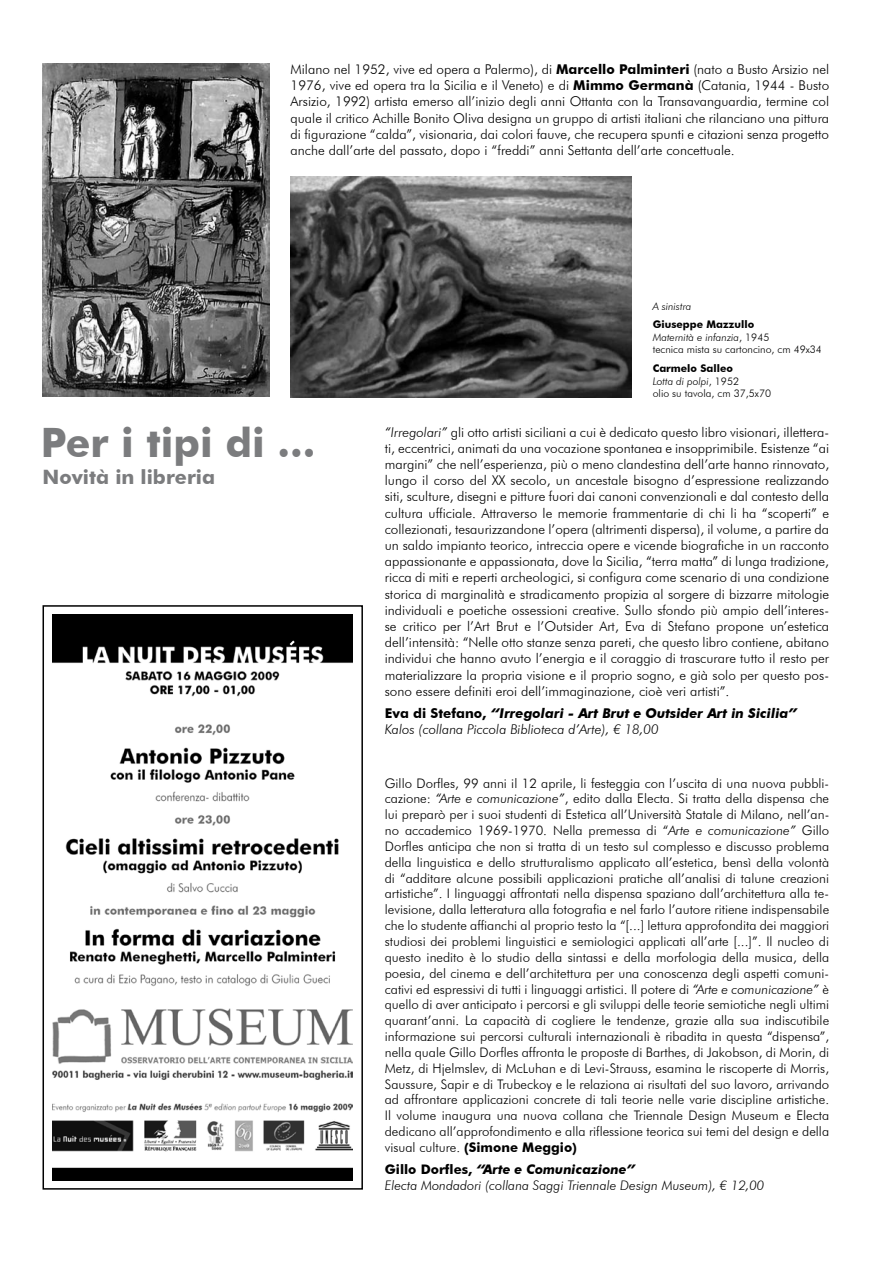
<style>
.page{position:relative;width:893px;height:1263px;background:#fff}
.page>*{position:absolute;margin:0;border:0;box-sizing:border-box;transform-origin:0 0}
.t1{font:700 40.5px "Futura BT";color:#7b7c7e}
.t2{font:700 19.8px "Futura BT";color:#7b7c7e}
.t3{font:300 13.5px/16.2px "Futura BT";color:#000;text-align:justify}
.t4{font:italic 300 13.5px/16.2px "Futura BT";color:#000}
.t5{font:300 13.2px/15.9px "Futura BT";color:#000;text-align:justify}
.t6{font:italic 300 13.2px/15.9px "Futura BT";color:#000}
.t7{font:300 10.5px/12.6px "Futura BT";color:#000}
.t8{font:italic 300 10.5px "Futura BT";color:#000}
.s1{font-weight:700}
.s2{font-style:italic}
.s3{font-weight:700;font-style:normal}
</style>
<div class="page">
<img style="left:43px;top:64px;width:226px;height:333px">
<img style="left:291px;top:176px;width:341px;height:221px">
<img style="left:52px;top:615px;width:301px;height:565px">
<div style="left:43px;top:605px;width:320px;height:584px;border:2px solid #000"></div>
<svg style="left:290px;top:640px;width:5px;height:5px"></svg>
<p class="t3" style="left:291px;top:61px;width:540px">Milano nel 1952, vive ed opera a Palermo), di <span class="s1">Marcello Palminteri</span> (nato a Busto Arsizio nel 1976, vive ed opera tra la Sicilia e il Veneto) e di <span class="s1">Mimmo Germanà</span> (Catania, 1944 - Busto Arsizio, 1992) artista emerso all’inizio degli anni Ottanta con la Transavanguardia, termine col quale il critico Achille Bonito Oliva designa un gruppo di artisti italiani che rilanciano una pittura di figurazione “calda”, visionaria, dai colori fauve, che recupera spunti e citazioni senza progetto anche dall’arte del passato, dopo i “freddi” anni Settanta dell’arte concettuale.</p>
<h1 class="t1" style="left:41px;top:418px;width:276px">Per i tipi di ...</h1>
<h2 class="t2" style="left:43px;top:465px;width:174px">Novità in libreria</h2>
<p class="t8" style="left:653px;top:299px;width:40px">A sinistra</p>
<p class="t7" style="left:653px;top:318px;width:171px"><span class="s1">Giuseppe Mazzullo<br></span><span class="s2">Maternità e infanzia</span>, 1945<br>tecnica mista su cartoncino, cm 49x34</p>
<p class="t7" style="left:653px;top:362px;width:120px"><span class="s1">Carmelo Salleo<br></span><span class="s2">Lotta di polpi</span>, 1952<br>olio su tavola, cm 37,5x70</p>
<p class="t3" style="left:385px;top:424px;width:446px"><span class="s2">“Irregolari”</span> gli otto artisti siciliani a cui è dedicato questo libro visionari, illettera&shy;ti, eccentrici, animati da una vocazione spontanea e insopprimibile. Esistenze “ai margini” che nell’esperienza, più o meno clandestina dell’arte hanno rinnovato, lungo il corso del XX secolo, un ancestale bisogno d’espressione realizzando siti, sculture, disegni e pitture fuori dai canoni convenzionali e dal contesto della cultura ufficiale. Attraverso le memorie frammentarie di chi li ha “scoperti” e collezionati, tesaurizzandone l’opera (altrimenti dispersa), il volume, a partire da un saldo impianto teorico, intreccia opere e vicende biografiche in un racconto appassionante e appassionata, dove la Sicilia, “terra matta” di lunga tradizione, ricca di miti e reperti archeologici, si configura come scenario di una condizione storica di marginalità e stradicamento propizia al sorgere di bizzarre mitologie individuali e poetiche ossessioni creative. Sullo sfondo più ampio dell’interes&shy;se critico per l’Art Brut e l’Outsider Art, Eva di Stefano propone un’estetica dell’intensità: “Nelle otto stanze senza pareti, che questo libro contiene, abitano individui che hanno avuto l’energia e il coraggio di trascurare tutto il resto per materializzare la propria visione e il proprio sogno, e già solo per questo pos&shy;sono essere definiti eroi dell’immaginazione, cioè veri artisti”.</p>
<p class="t4" style="left:385px;top:705px;width:414px"><span class="s3">Eva di Stefano,</span> <span class="s1">“Irregolari - Art Brut e Outsider Art in Sicilia”<br></span>Kalos (collana Piccola Biblioteca d’Arte), € 18,00</p>
<p class="t5" style="left:385px;top:775px;width:446px">Gillo Dorfles, 99 anni il 12 aprile, li festeggia con l’uscita di una nuova pubbli&shy;cazione: <span class="s2">“Arte e comunicazione”</span>, edito dalla Electa. Si tratta della dispensa che lui preparò per i suoi studenti di Estetica all’Università Statale di Milano, nell’an&shy;no accademico 1969-1970. Nella premessa di “<span class="s2">Arte e comunicazione”</span> Gillo Dorfles anticipa che non si tratta di un testo sul complesso e discusso problema della linguistica e dello strutturalismo applicato all’estetica, bensì della volontà di “additare alcune possibili applicazioni pratiche all’analisi di talune creazioni artistiche”. I linguaggi affrontati nella dispensa spaziano dall’architettura alla te&shy;levisione, dalla letteratura alla fotografia e nel farlo l’autore ritiene indispensabile che lo studente affianchi al proprio testo la “[...] lettura approfondita dei maggiori studiosi dei problemi linguistici e semiologici applicati all’arte [...]”. Il nucleo di questo inedito è lo studio della sintassi e della morfologia della musica, della poesia, del cinema e dell’architettura per una conoscenza degli aspetti comuni&shy;cativi ed espressivi di tutti i linguaggi artistici. Il potere di <span class="s2">“Arte e comunicazione”</span> è quello di aver anticipato i percorsi e gli sviluppi delle teorie semiotiche negli ultimi quarant’anni. La capacità di cogliere le tendenze, grazie alla sua indiscutibile informazione sui percorsi culturali internazionali è ribadita in questa “dispensa”, nella quale Gillo Dorfles affronta le proposte di Barthes, di Jakobson, di Morin, di Metz, di Hjelmslev, di McLuhan e di Levi-Strauss, esamina le riscoperte di Morris, Saussure, Sapir e di Trubeckoy e le relaziona ai risultati del suo lavoro, arrivando ad affrontare applicazioni concrete di tali teorie nelle varie discipline artistiche.<br>Il volume inaugura una nuova collana che Triennale Design Museum e Electa dedicano all’approfondimento e alla riflessione teorica sui temi del design e della visual culture. <span class="s1">(Simone Meggio)</span></p>
<p class="t6" style="left:385px;top:1161px;width:381px"><span class="s3">Gillo Dorfles,</span> <span class="s1">“Arte e Comunicazione”<br></span>Electa Mondadori (collana Saggi Triennale Design Museum), € 12,00</p>
</div>
